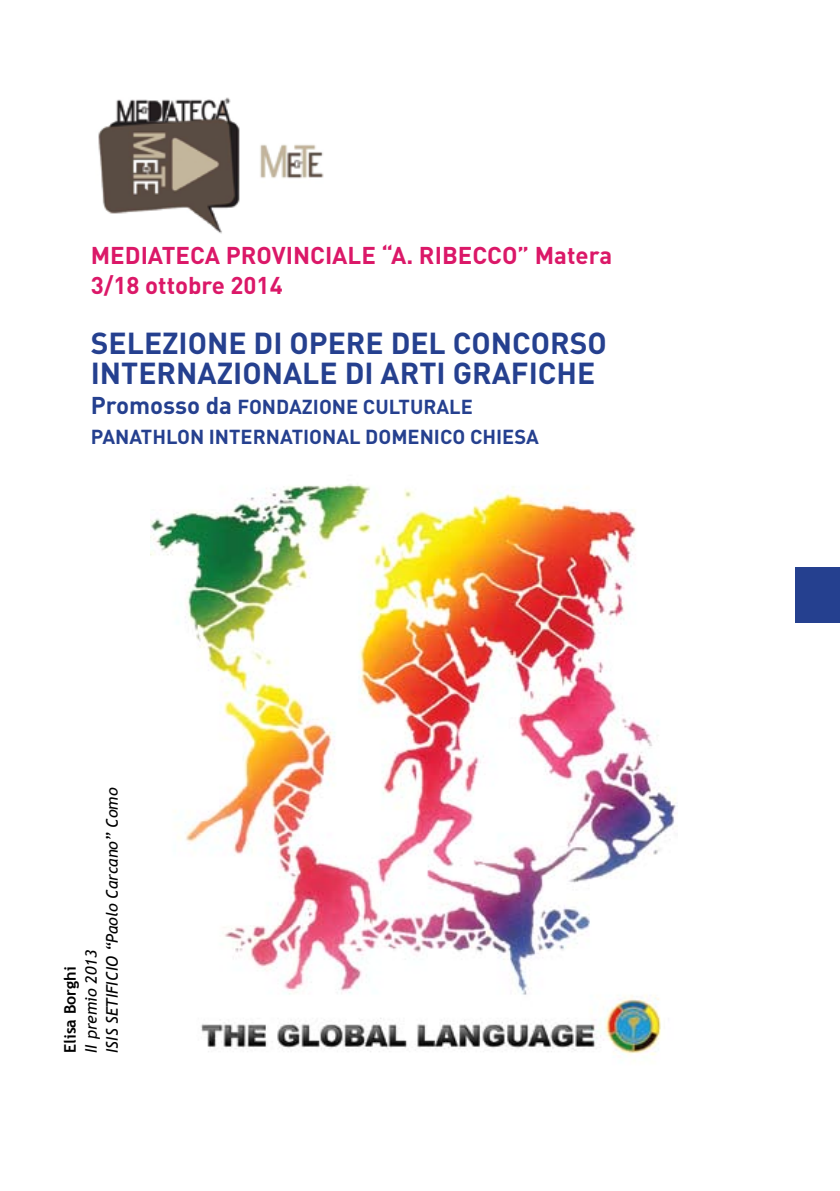
<style>
.page{position:relative;width:840px;height:1191px;background:#fff}
.page>*{position:absolute;margin:0;border:0;box-sizing:border-box;transform-origin:0 0}
.t1{font:700 30px/30px "DIN";color:#25408f}
.t2{font:700 24px/30px "DIN";color:#db1868}
.t3{font:700 20px/30px "DIN";color:#25408f}
.t4{font:italic 16px/21px "Trebuchet MS";color:#000}
.t5{font:700 16px "Trebuchet MS";color:#000}
.s1{font-size:24px}
</style>
<div class="page">
<div style="left:795px;top:568px;width:44px;height:55px;background:#25408f"></div>
<img style="left:151px;top:484px;width:525px;height:577px">
<img style="left:98px;top:97px;width:226px;height:137px">
<p class="t2" style="left:91px;top:239px;width:522px">MEDIATECA PROVINCIALE “A. RIBECCO” Matera<br>3/18 ottobre 2014</p>
<h1 class="t1" style="left:91px;top:326px;width:517px">SELEZIONE DI OPERE DEL CONCORSO<br>INTERNAZIONALE DI ARTI GRAFICHE</h1>
<p class="t3" style="left:91px;top:391px;width:449px"><span class="s1">Promosso da</span> FONDAZIONE CULTURALE<br>PANATHLON INTERNATIONAL DOMENICO CHIESA</p>
<p class="t4" style="left:81px;top:1053px;width:267px;rotate:-90deg">II premio 2013<br>ISIS SETIFICIO “Paolo Carcano” Como</p>
<p class="t5" style="left:60px;top:1053px;width:88px;rotate:-90deg">Elisa Borghi</p>
</div>
